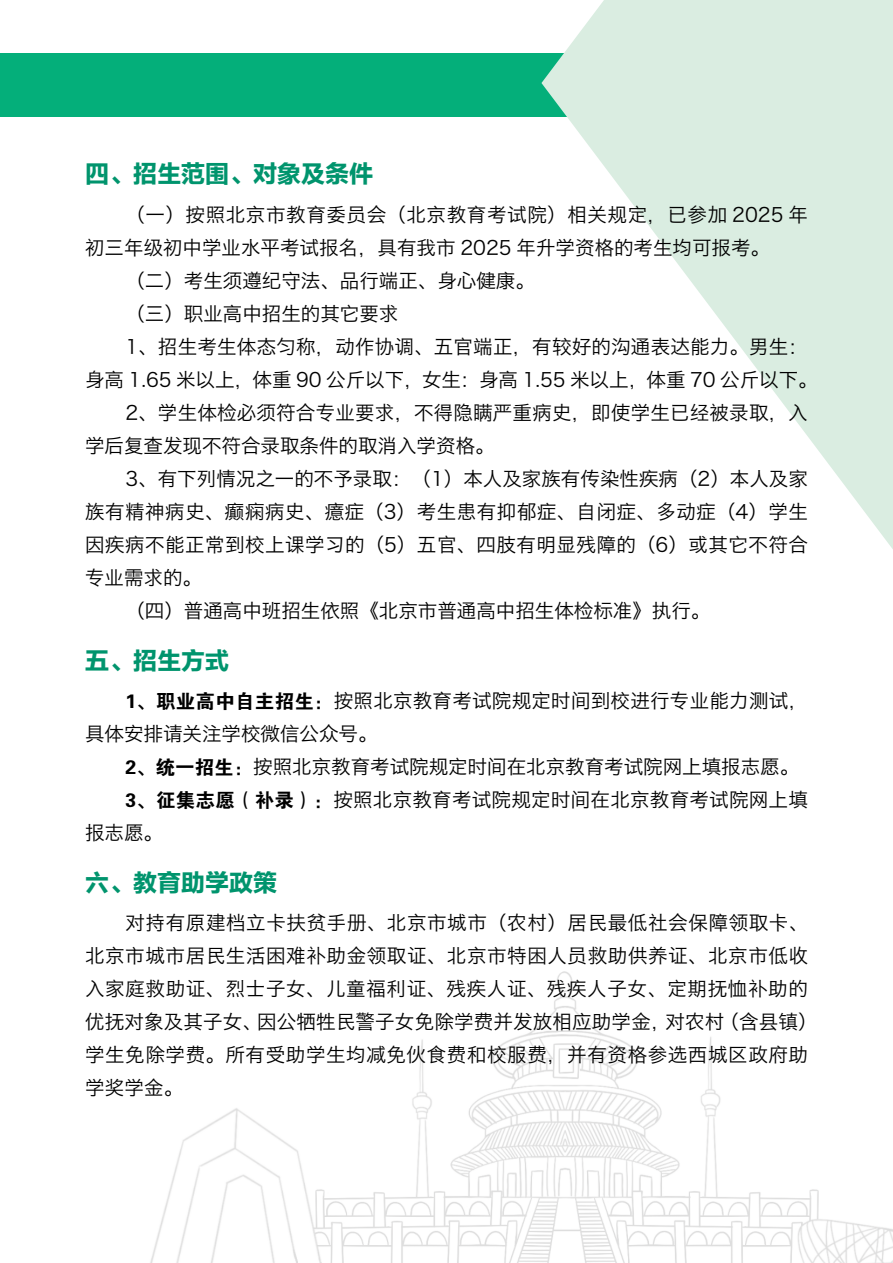
<style>
.page{position:relative;width:893px;height:1263px;background:#fff}
.page>*{position:absolute;margin:0;border:0;box-sizing:border-box;transform-origin:0 0}
.t1{font:24px "FZLTDHK GBK1 0";color:#00946d}
.t2{font:19.5px/33px "Hiragino Sans GB W3";letter-spacing:.01em;color:#000}
.t3{font:19.5px/33px "Hiragino Sans GB W3";letter-spacing:.03em;color:#000}
.t4{font:19.5px "Hiragino Sans GB W3";letter-spacing:.035em;color:#000}
.s1{font-family:"FZDHTJW GB1 0"}
</style>
<div class="page">
<div style="left:0;top:53px;width:612px;height:64px;background:#04af7a"></div>
<svg style="left:541px;top:0;width:352px;height:549px;fill:#daede1"></svg>
<img style="left:150px;top:972px;width:743px;height:291px">
<p class="t1" style="left:85px;top:161px;width:289px">四、招生范围、对象及条件</p>
<p class="t4" style="left:125px;top:202px;width:684px">（一）按照北京市教育委员会（北京教育考试院）相关规定，已参加 2025 年</p>
<p class="t2" style="left:85px;top:231px;width:686px">初三年级初中学业水平考试报名，具有我市 2025 年升学资格的考生均可报考。</p>
<p class="t2" style="left:125px;top:264px;width:411px">（二）考生须遵纪守法、品行端正、身心健康。</p>
<p class="t2" style="left:125px;top:297px;width:275px">（三）职业高中招生的其它要求</p>
<p class="t2" style="left:125px;top:330px;width:684px">1、招生考生体态匀称，动作协调、五官端正，有较好的沟通表达能力。男生：</p>
<p class="t2" style="left:85px;top:363px;width:734px">身高 1.65 米以上，体重 90 公斤以下，女生：身高 1.55 米以上，体重 70 公斤以下。</p>
<p class="t2" style="left:125px;top:396px;width:684px">2、学生体检必须符合专业要求，不得隐瞒严重病史，即使学生已经被录取，入</p>
<p class="t2" style="left:85px;top:429px;width:411px">学后复查发现不符合录取条件的取消入学资格。</p>
<p class="t2" style="left:125px;top:462px;width:684px">3、有下列情况之一的不予录取：（1）本人及家族有传染性疾病（2）本人及家</p>
<p class="t3" style="left:85px;top:495px;width:724px">族有精神病史、癫痫病史、癔症（3）考生患有抑郁症、自闭症、多动症（4）学生</p>
<p class="t2" style="left:85px;top:528px;width:724px">因疾病不能正常到校上课学习的（5）五官、四肢有明显残障的（6）或其它不符合</p>
<p class="t2" style="left:85px;top:561px;width:119px">专业需求的。</p>
<p class="t2" style="left:125px;top:594px;width:587px">（四）普通高中班招生依照《北京市普通高中招生体检标准》执行。</p>
<p class="t1" style="left:85px;top:647px;width:145px">五、招生方式</p>
<p class="t2" style="left:85px;top:684px;width:724px;text-indent:40px"><span class="s1">1、职业高中自主招生：</span>按照北京教育考试院规定时间到校进行专业能力测试，具体安排请关注学校微信公众号。</p>
<p class="t2" style="left:125px;top:750px;width:675px"><span class="s1">2、统一招生：</span>按照北京教育考试院规定时间在北京教育考试院网上填报志愿。</p>
<p class="t2" style="left:125px;top:783px;width:684px"><span class="s1">3、征集志愿（补录）：</span>按照北京教育考试院规定时间在北京教育考试院网上填</p>
<p class="t2" style="left:85px;top:816px;width:79px">报志愿。</p>
<p class="t1" style="left:85px;top:869px;width:193px">六、教育助学政策</p>
<p class="t3" style="left:85px;top:906px;width:734px;text-indent:40px">对持有原建档立卡扶贫手册、北京市城市（农村）居民最低社会保障领取卡、北京市城市居民生活困难补助金领取证、北京市特困人员救助供养证、北京市低收入家庭救助证、烈士子女、儿童福利证、残疾人证、残疾人子女、定期抚恤补助的优抚对象及其子女、因公牺牲民警子女免除学费并发放相应助学金，对农村（含县镇）学生免除学费。所有受助学生均减免伙食费和校服费，并有资格参选西城区政府助学奖学金。</p>
</div>
